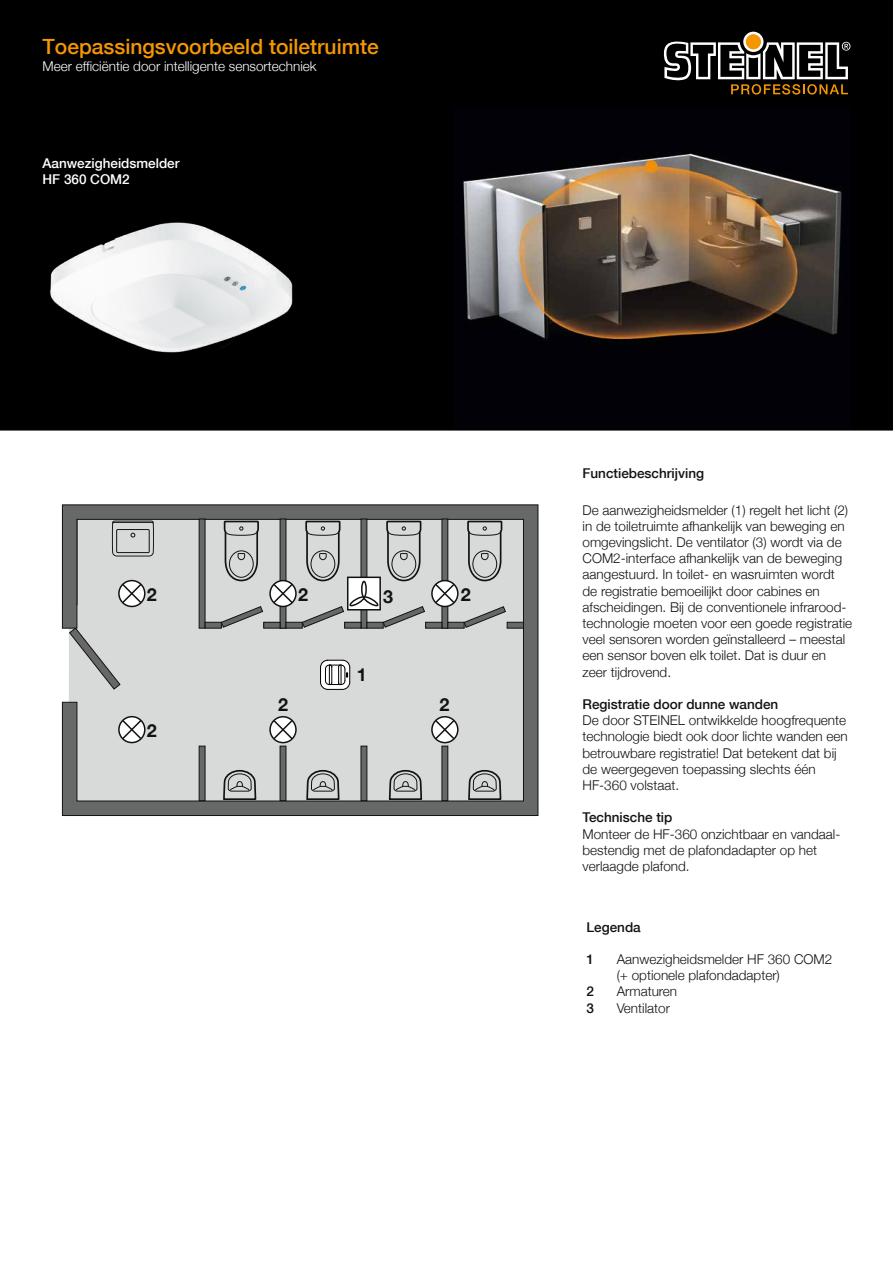
<style>
.page{position:relative;width:893px;height:1263px;background:#fff}
.page>*{position:absolute;margin:0;border:0;box-sizing:border-box;transform-origin:0 0}
.t1{font:500 21px "Helvetica Neue";color:#f59700}
.t2{font:700 18px "Helvetica Neue";color:#111212}
.t3{font:300 13.5px/16.2px "Helvetica Neue";color:#111212}
.t4{font:500 13.5px "Helvetica Neue";color:#111212}
.t5{font:300 13.5px "Helvetica Neue";color:#fff}
.t6{font:500 13.5px/16.2px "Helvetica Neue";color:#fff}
</style>
<div class="page">
<div style="left:0;top:0;width:893px;height:431px;background:#000"></div>
<img style="left:43px;top:191px;width:267px;height:223px">
<img style="left:453px;top:107px;width:397px;height:321px">
<svg style="left:743px;top:32px;width:20px;height:20px"></svg>
<div style="left:746px;top:34px;width:15px;height:15px;background:#f59700;border-radius:50%"></div>
<svg style="left:664px;top:39px;width:186px;height:56px"></svg>
<svg style="left:62px;top:504px;width:477px;height:312px;background:#bfc0c0"></svg>
<svg style="left:199px;top:519px;width:6px;height:109px"></svg>
<div style="left:280px;top:519px;width:6px;height:109px;background:#676868"></div>
<div style="left:280px;top:519px;width:6px;height:109px;border:1px solid #111212"></div>
<svg style="left:361px;top:519px;width:6px;height:58px"></svg>
<div style="left:442px;top:519px;width:6px;height:109px;background:#676868"></div>
<div style="left:442px;top:519px;width:6px;height:109px;border:1px solid #111212"></div>
<svg style="left:199px;top:746px;width:6px;height:55px"></svg>
<div style="left:280px;top:746px;width:6px;height:55px;background:#676868"></div>
<div style="left:280px;top:746px;width:6px;height:55px;border:1px solid #111212"></div>
<svg style="left:361px;top:746px;width:6px;height:55px"></svg>
<div style="left:442px;top:746px;width:6px;height:55px;background:#676868"></div>
<div style="left:442px;top:746px;width:6px;height:55px;border:1px solid #111212"></div>
<svg style="left:220px;top:606px;width:44px;height:22px"></svg>
<svg style="left:205px;top:622px;width:17px;height:6px"></svg>
<div style="left:264px;top:622px;width:16px;height:6px;background:#676868"></div>
<div style="left:263px;top:622px;width:17px;height:6px;border:1px solid #111212"></div>
<svg style="left:223px;top:520px;width:37px;height:62px;background:#b2b3b3"></svg>
<svg style="left:301px;top:606px;width:43px;height:22px"></svg>
<svg style="left:286px;top:622px;width:17px;height:6px"></svg>
<div style="left:345px;top:622px;width:16px;height:6px;background:#676868"></div>
<div style="left:344px;top:622px;width:17px;height:6px;border:1px solid #111212"></div>
<svg style="left:304px;top:520px;width:37px;height:62px;background:#b2b3b3"></svg>
<svg style="left:425px;top:622px;width:17px;height:6px"></svg>
<svg style="left:385px;top:520px;width:37px;height:62px;background:#b2b3b3"></svg>
<svg style="left:463px;top:606px;width:43px;height:22px"></svg>
<svg style="left:447px;top:622px;width:18px;height:6px"></svg>
<svg style="left:507px;top:622px;width:17px;height:6px"></svg>
<svg style="left:466px;top:520px;width:37px;height:62px;background:#b2b3b3"></svg>
<svg style="left:222px;top:769px;width:35px;height:32px"></svg>
<svg style="left:305px;top:769px;width:35px;height:32px"></svg>
<svg style="left:388px;top:769px;width:35px;height:32px"></svg>
<svg style="left:467px;top:769px;width:35px;height:32px"></svg>
<svg style="left:111px;top:520px;width:44px;height:37px;background:#b3b4b4"></svg>
<div style="left:269px;top:716px;width:28px;height:27px;border:2px solid #111212;border-radius:50%"></div>
<svg style="left:272px;top:718px;width:22px;height:23px"></svg>
<div style="left:431px;top:716px;width:28px;height:27px;border:2px solid #111212;border-radius:50%"></div>
<svg style="left:434px;top:718px;width:22px;height:23px"></svg>
<div style="left:269px;top:580px;width:28px;height:27px;border:2px solid #111212;border-radius:50%"></div>
<svg style="left:272px;top:582px;width:22px;height:23px"></svg>
<div style="left:431px;top:580px;width:28px;height:27px;border:2px solid #111212;border-radius:50%"></div>
<svg style="left:434px;top:582px;width:22px;height:23px"></svg>
<div style="left:118px;top:580px;width:28px;height:27px;border:2px solid #111212;border-radius:50%"></div>
<svg style="left:121px;top:582px;width:22px;height:23px"></svg>
<div style="left:118px;top:716px;width:28px;height:27px;border:2px solid #111212;border-radius:50%"></div>
<svg style="left:121px;top:718px;width:22px;height:23px"></svg>
<svg style="left:320px;top:660px;width:30px;height:30px"></svg>
<div style="left:348px;top:577px;width:32px;height:33px;background:#fff"></div>
<div style="left:347px;top:577px;width:34px;height:33px;border:2px solid #111212"></div>
<div style="left:361px;top:581px;width:6px;height:17px;border:2px solid #111212;border-radius:50%"></div>
<svg style="left:350px;top:594px;width:75px;height:34px;background:#b0b1b1"></svg>
<h1 class="t1" style="left:43px;top:34px;width:338px">Toepassingsvoorbeeld toiletruimte</h1>
<p class="t5" style="left:43px;top:57px;width:276px">Meer efficiëntie door intelligente sensortechniek</p>
<p class="t6" style="left:43px;top:155px;width:139px">Aanwezigheidsmelder<br>HF 360 COM2</p>
<h2 class="t2" style="left:147px;top:584px;width:11px">2</h2>
<h2 class="t2" style="left:298px;top:584px;width:11px">2</h2>
<h2 class="t2" style="left:383px;top:585px;width:11px">3</h2>
<h2 class="t2" style="left:461px;top:584px;width:11px">2</h2>
<h2 class="t2" style="left:147px;top:720px;width:11px">2</h2>
<h2 class="t2" style="left:357px;top:663px;width:11px">1</h2>
<h2 class="t2" style="left:278px;top:694px;width:11px">2</h2>
<h2 class="t2" style="left:439px;top:694px;width:11px">2</h2>
<p class="t4" style="left:583px;top:465px;width:123px">Functiebeschrijving</p>
<p class="t3" style="left:583px;top:501px;width:271px">De aanwezigheidsmelder (1) regelt het licht (2) in de toiletruimte afhankelijk van beweging en omgevingslicht. De ventilator (3) wordt via de COM2-interface afhankelijk van de beweging aangestuurd. In toilet- en wasruimten wordt de registratie bemoeilijkt door cabines en afscheidingen. Bij de conventionele infrarood&shy;technologie moeten voor een goede registratie veel sensoren worden geïnstalleerd – meestal een sensor boven elk toilet. Dat is duur en zeer tijdrovend.</p>
<p class="t4" style="left:583px;top:696px;width:197px">Registratie door dunne wanden</p>
<p class="t3" style="left:583px;top:712px;width:267px">De door STEINEL ontwikkelde hoogfrequente technologie biedt ook door lichte wanden een betrouwbare registratie! Dat betekent dat bij de weergegeven toepassing slechts één HF-360 volstaat.</p>
<p class="t4" style="left:583px;top:809px;width:91px">Technische tip</p>
<p class="t3" style="left:583px;top:825px;width:259px">Monteer de HF-360 onzichtbaar en vandaal&shy;bestendig met de plafondadapter op het verlaagde plafond.</p>
<p class="t4" style="left:587px;top:919px;width:56px">Legenda</p>
<p class="t4" style="left:587px;top:951px;width:9px">1</p>
<p class="t3" style="left:617px;top:951px;width:217px">Aanwezigheidsmelder HF 360 COM2 (+ optionele plafondadapter)</p>
<p class="t4" style="left:587px;top:983px;width:9px">2</p>
<p class="t3" style="left:617px;top:983px;width:62px">Armaturen</p>
<p class="t4" style="left:587px;top:1000px;width:9px">3</p>
<p class="t3" style="left:617px;top:999px;width:55px">Ventilator</p>
</div>
